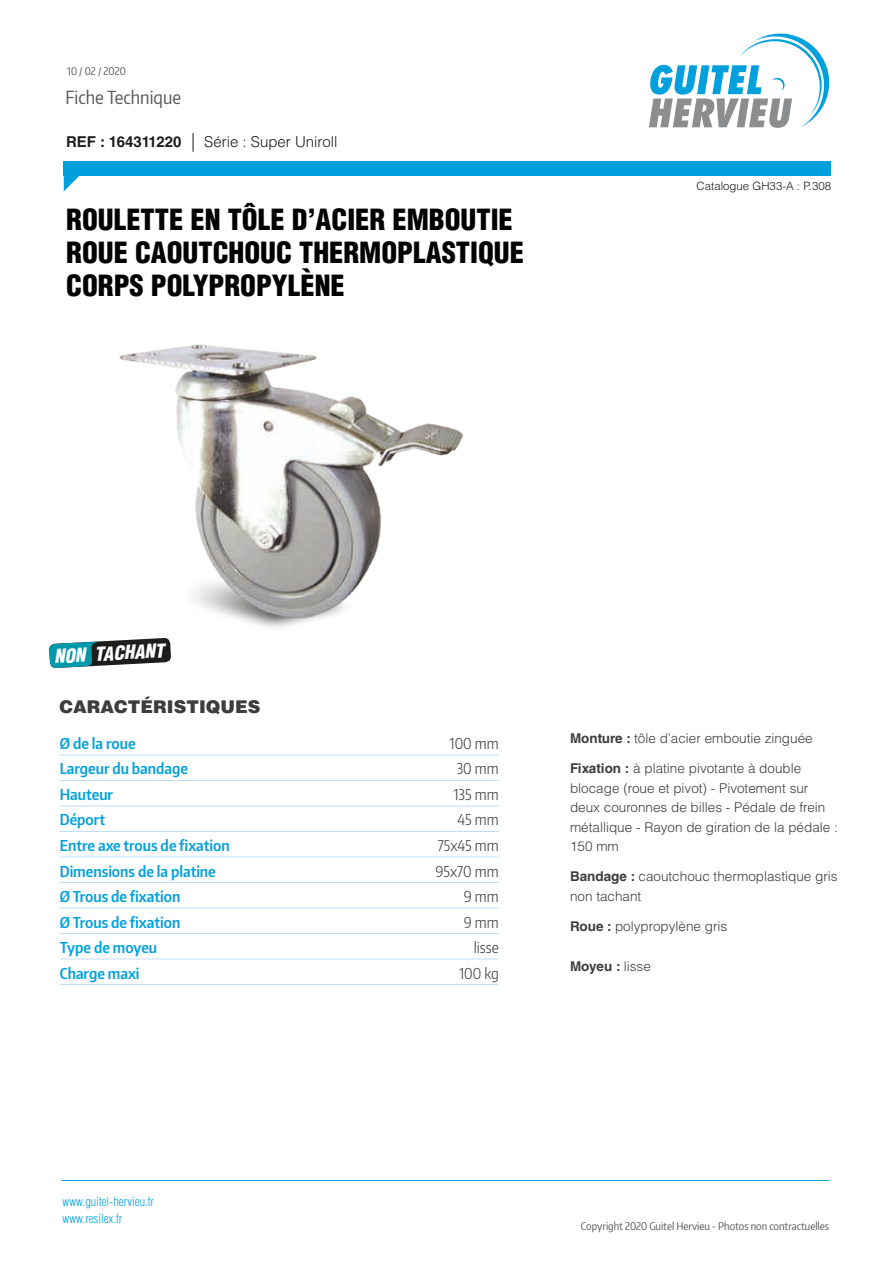
<style>
.page{position:relative;width:893px;height:1263px;background:#fff}
.page>*{position:absolute;margin:0;border:0;box-sizing:border-box;transform-origin:0 0}
.t1{font:900 condensed 28.5px/33px "Helvetica LT Std";color:#020203}
.t2{font:italic 900 condensed 18.75px "Helvetica LT Std";color:#fff}
.t3{font:18px "Encode Sans Condensed";color:#575756}
.t4{font:900 17.55px "Helvetica LT Std";color:#3d3d3c}
.t5{font:600 15px "Encode Sans Condensed";color:#00a0dd}
.t6{font:300 15px "Encode Sans Condensed";color:#3d3d3c}
.t7{font:300 15px "Helvetica LT Std";color:#1d1d1b}
.t8{font:300 13.5px/19.5px "Helvetica LT Std";color:#3d3d3c}
.t9{font:700 13.5px "Helvetica LT Std";letter-spacing:-.005em;color:#3d3d3c}
.t10{font:300 condensed 12.3px/16.6px "Helvetica LT Std";color:#00a0dd}
.t11{font:300 11.4px "Helvetica LT Std";color:#1d1d1b}
.t12{font:10.5px "Encode Sans Condensed";color:#575756}
.s1{font-weight:700}
.s2{font-stretch:condensed;font-size:18.6px}
.s3{font-weight:300}
</style>
<div class="page">
<svg style="left:649px;top:33px;width:181px;height:95px"></svg>
<div style="left:64px;top:161px;width:767px;height:15px;background:#00a0dd"></div>
<svg style="left:64px;top:176px;width:15px;height:15px"></svg>
<hr style="left:62px;top:1180px;width:767px;height:1px;background:#00a0dd">
<svg style="left:49px;top:640px;width:102px;height:28px"></svg>
<hr style="left:60px;top:755px;width:439px;height:1px;background:#c2def5">
<hr style="left:60px;top:780px;width:439px;height:1px;background:#c2def5">
<hr style="left:60px;top:806px;width:439px;height:1px;background:#c2def5">
<hr style="left:60px;top:831px;width:439px;height:1px;background:#c2def5">
<hr style="left:60px;top:857px;width:439px;height:1px;background:#c2def5">
<hr style="left:60px;top:882px;width:439px;height:1px;background:#c2def5">
<hr style="left:60px;top:908px;width:439px;height:1px;background:#c2def5">
<hr style="left:60px;top:933px;width:439px;height:1px;background:#c2def5">
<hr style="left:60px;top:959px;width:439px;height:1px;background:#c2def5">
<hr style="left:60px;top:984px;width:439px;height:1px;background:#c2def5">
<img style="left:113px;top:344px;width:350px;height:319px">
<p class="t12" style="left:67px;top:64px;width:60px">10 / 02 / 2020</p>
<h3 class="t3" style="left:65px;top:85px;width:117px">Fiche Technique</h3>
<p class="t7" style="left:66px;top:132px;width:273px"><span class="s1">REF : 164311220</span> <span class="s2">|</span> Série : Super Uniroll</p>
<p class="t1" style="left:66px;top:203px;width:459px">ROULETTE EN TÔLE D’ACIER EMBOUTIE<br>ROUE CAOUTCHOUC THERMOPLASTIQUE</p>
<p class="t1" style="left:66px;top:269px;width:280px">CORPS POLYPROPYLÈNE</p>
<p class="t11" style="left:697px;top:179px;width:136px">Catalogue GH33-A : P.308</p>
<p class="t2" style="left:53px;top:644px;width:112px;rotate:-3deg">NON TACHANT</p>
<p class="t4" style="left:60px;top:696px;width:202px">CARACTÉRISTIQUES</p>
<p class="t5" style="left:60px;top:733px;width:77px">Ø de la roue</p>
<p class="t6" style="left:450px;top:733px;width:51px">100 mm</p>
<p class="t5" style="left:60px;top:759px;width:130px">Largeur du bandage</p>
<p class="t6" style="left:457px;top:759px;width:44px">30 mm</p>
<p class="t5" style="left:60px;top:784px;width:55px">Hauteur</p>
<p class="t6" style="left:453px;top:784px;width:47px">135 mm</p>
<p class="t5" style="left:60px;top:810px;width:47px">Déport</p>
<p class="t6" style="left:458px;top:810px;width:43px">45 mm</p>
<p class="t5" style="left:60px;top:835px;width:171px">Entre axe trous de fixation</p>
<p class="t6" style="left:438px;top:835px;width:62px">75x45 mm</p>
<p class="t5" style="left:60px;top:861px;width:158px">Dimensions de la platine</p>
<p class="t6" style="left:436px;top:861px;width:65px">95x70 mm</p>
<p class="t5" style="left:60px;top:886px;width:122px">Ø Trous de fixation</p>
<p class="t6" style="left:464px;top:886px;width:36px">9 mm</p>
<p class="t5" style="left:60px;top:912px;width:122px">Ø Trous de fixation</p>
<p class="t6" style="left:464px;top:912px;width:36px">9 mm</p>
<p class="t5" style="left:60px;top:937px;width:99px">Type de moyeu</p>
<p class="t6" style="left:474px;top:937px;width:26px">lisse</p>
<p class="t5" style="left:60px;top:963px;width:81px">Charge maxi</p>
<p class="t6" style="left:459px;top:963px;width:41px">100 kg</p>
<p class="t8" style="left:570px;top:728px;width:244px"><span class="s1">Monture :</span> tôle d’acier emboutie zinguée</p>
<p class="t8" style="left:570px;top:758px;width:269px"><span class="s1">Fixation :</span> à platine pivotante à double blocage (roue et pivot) - Pivotement sur deux couronnes de billes - Pédale de frein métallique - Rayon de giration de la pédale :<br>150 mm</p>
<p class="t8" style="left:570px;top:866px;width:269px"><span class="s1">Bandage :</span> caoutchouc thermoplastique gris non tachant</p>
<p class="t8" style="left:570px;top:916px;width:159px"><span class="s1">Roue :</span> polypropylène gris</p>
<p class="t9" style="left:570px;top:958px;width:82px">Moyeu : <span class="s3">lisse</span></p>
<p class="t10" style="left:63px;top:1193px;width:93px">www.guitel-hervieu.fr www.resilex.fr</p>
<p class="t12" style="left:581px;top:1219px;width:250px">Copyright 2020 Guitel Hervieu - Photos non contractuelles</p>
</div>
